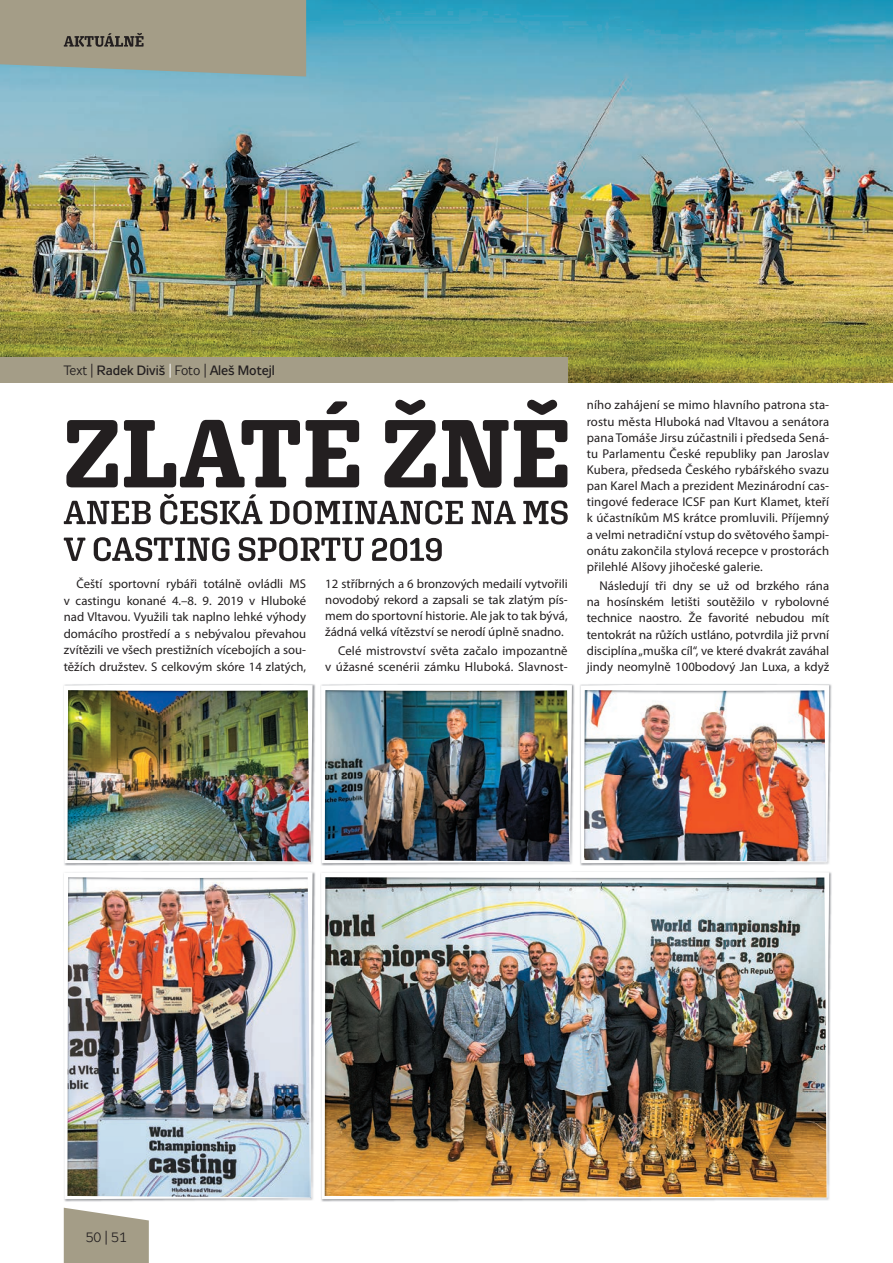
<style>
.page{position:relative;width:893px;height:1263px;background:#fff}
.page>*{position:absolute;margin:0;border:0;box-sizing:border-box;transform-origin:0 0}
.t1{font:13.5px "Zeppelin 32";color:#231f20}
.t2{font:13.5px "Zeppelin 31";color:#231f20}
.t3{font:12.75px/16.2px "Myriad Pro";color:#231f20;text-align:justify}
.s1{font-family:"Zeppelin 31"}
.s2{font-family:"Zeppelin 31";color:#fff}
</style>
<div class="page">
<img style="left:0;top:0;width:893px;height:383px">
<svg style="left:64px;top:1208px;width:85px;height:55px;background:#aea894"></svg>
<svg style="left:0;top:0;width:306px;height:77px;background:#9d9c8a"></svg>
<svg style="left:66px;top:420px;width:52px;height:67px"></svg>
<svg style="left:124px;top:420px;width:176px;height:67px"></svg>
<svg style="left:306px;top:401px;width:53px;height:86px"></svg>
<svg style="left:384px;top:399px;width:52px;height:88px"></svg>
<svg style="left:442px;top:399px;width:125px;height:89px"></svg>
<svg style="left:64px;top:501px;width:87px;height:23px"></svg>
<svg style="left:160px;top:494px;width:102px;height:31px"></svg>
<svg style="left:270px;top:500px;width:193px;height:24px"></svg>
<svg style="left:472px;top:501px;width:44px;height:23px"></svg>
<svg style="left:523px;top:500px;width:45px;height:24px"></svg>
<svg style="left:64px;top:538px;width:21px;height:23px"></svg>
<svg style="left:94px;top:537px;width:135px;height:24px"></svg>
<svg style="left:239px;top:537px;width:125px;height:24px"></svg>
<svg style="left:372px;top:538px;width:70px;height:23px"></svg>
<div style="left:0;top:357px;width:568px;height:26px;background:#a49d87"></div>
<img style="left:321px;top:872px;width:508px;height:327px">
<img style="left:63px;top:684px;width:253px;height:182px">
<img style="left:64px;top:685px;width:249px;height:178px">
<img style="left:320px;top:684px;width:255px;height:182px">
<img style="left:321px;top:685px;width:251px;height:178px">
<img style="left:63px;top:871px;width:253px;height:331px">
<img style="left:64px;top:872px;width:249px;height:327px">
<img style="left:580px;top:684px;width:252px;height:182px">
<img style="left:580px;top:685px;width:249px;height:178px">
<p class="t1" style="left:64px;top:363px;width:213px"><span class="s1">Text |</span> Radek Diviš <span class="s2">|</span> <span class="s1">Foto |</span> Aleš Motejl</p>
<p class="t3" style="left:64px;top:575px;width:244px;line-height:16.6px;text-indent:13px">Čeští sportovní rybáři totálně ovládli MS v castingu konané 4.–8. 9. 2019 v Hluboké nad Vltavou. Využili tak naplno lehké výhody domácího prostředí a s nebývalou převahou zvítězili ve všech prestižních vícebojích a sou&shy;těžích družstev. S celkovým skóre 14 zlatých,</p>
<p class="t3" style="left:325px;top:575px;width:244px">12 stříbrných a 6 bronzových medailí vytvořili novodobý rekord a zapsali se tak zlatým pís&shy;mem do sportovní historie. Ale jak to tak bývá, žádná velká vítězství se nerodí úplně snadno.</p>
<p class="t3" style="left:325px;top:642px;width:244px;text-align:right">Celé mistrovství světa začalo impozantně<br>v úžasné scenérii zámku Hluboká. Slavnost-</p>
<p class="t3" style="left:587px;top:397px;width:244px">ního zahájení se mimo hlavního patrona sta&shy;rostu města Hluboká nad Vltavou a senátora pana Tomáše Jirsu zúčastnili i předseda Sená&shy;tu Parlamentu České republiky pan Jaroslav Kubera, předseda Českého rybářského svazu pan Karel Mach a prezident Mezinárodní cas&shy;tingové federace ICSF pan Kurt Klamet, kteří k účastníkům MS krátce promluvili. Příjemný a velmi netradiční vstup do světového šampi&shy;onátu zakončila stylová recepce v prostorách přilehlé Alšovy jihočeské galerie.</p>
<p class="t3" style="left:587px;top:577px;width:244px;text-indent:13px">Následují tři dny se už od brzkého rána na hosínském letišti soutěžilo v rybolovné technice naostro. Že favorité nebudou mít tentokrát na růžích ustláno, potvrdila již první disciplína „muška cíl“, ve které dvakrát zaváhal jindy neomylně 100bodový Jan Luxa, a když</p>
<p class="t2" style="left:86px;top:1230px;width:43px">50 | 51</p>
</div>
